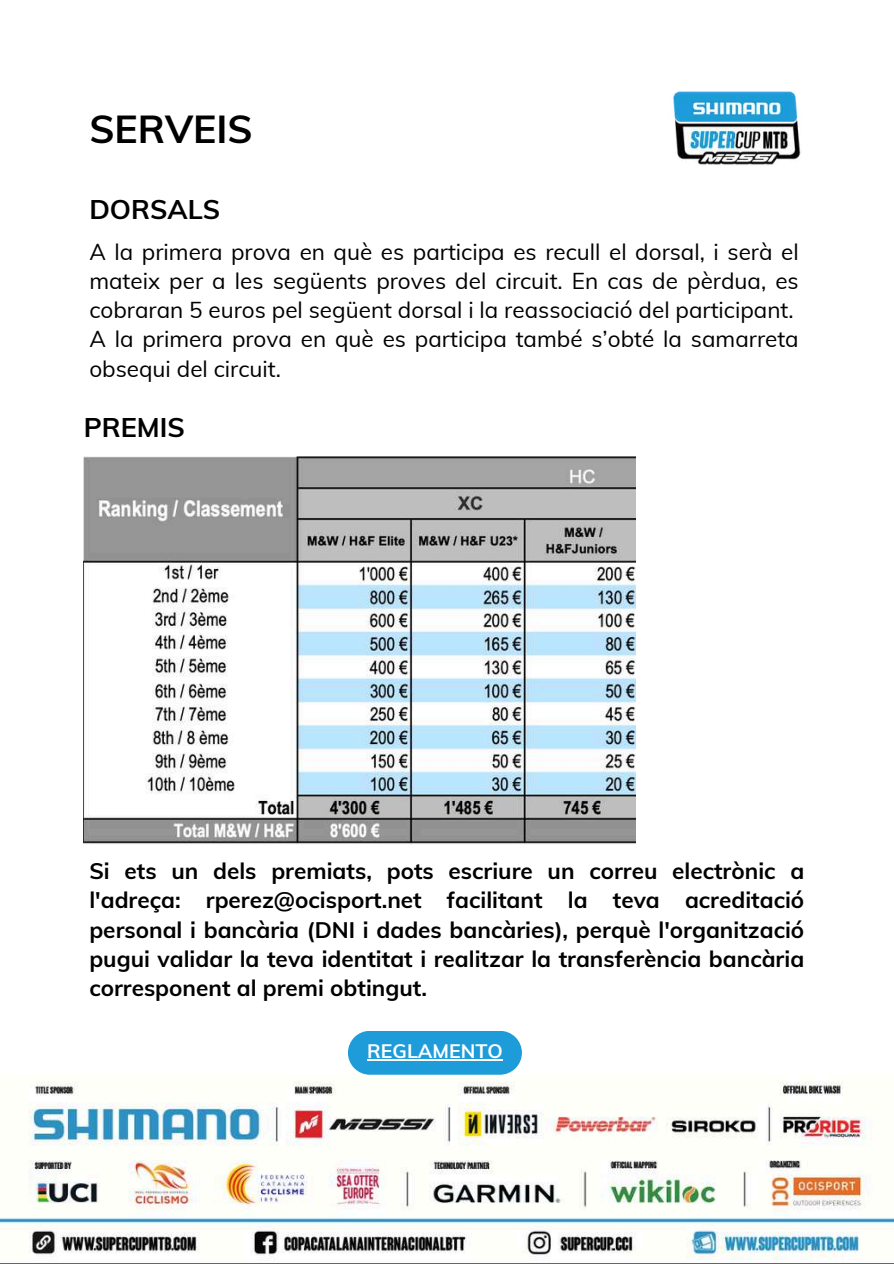
<style>
.page{position:relative;width:894px;height:1264px;background:#fff}
.page>*{position:absolute;margin:0;border:0;box-sizing:border-box;transform-origin:0 0}
.t1{font:700 39px "Muli";color:#000}
.t2{font:700 27px "Muli";color:#000}
.t3{font:700 22.5px/29.2px "Muli";color:#000;text-align:justify}
.t4{font:22.5px/29.2px "Muli";color:#000}
.t5{font:700 19.5px "Muli";color:#fff}
</style>
<div class="page">
<img style="left:672px;top:90px;width:129px;height:76px">
<img style="left:0;top:1074px;width:893px;height:187px">
<svg style="left:348px;top:1031px;width:173px;height:43px;background:#2ca2db"></svg>
<hr style="left:367px;top:1059px;width:135px;height:1px;background:#fff">
<img style="left:84px;top:456px;width:551px;height:388px">
<h1 class="t1" style="left:89px;top:103px;width:165px">SERVEIS</h1>
<p class="t2" style="left:89px;top:191px;width:132px">DORSALS</p>
<p class="t4" style="left:89px;top:236px;width:710px">A la primera prova en què es participa es recull el dorsal, i serà el mateix per a les següents proves del circuit. En cas de pèrdua, es cobraran 5 euros pel següent dorsal i la reassociació del participant.<br>A la primera prova en què es participa també s’obté la samarreta obsequi del circuit.</p>
<p class="t2" style="left:84px;top:409px;width:102px">PREMIS</p>
<p class="t3" style="left:89px;top:856px;width:716px">Si ets un dels premiats, pots escriure un correu electrònic a l'adreça: rperez@ocisport.net facilitant la teva acreditació personal i bancària (DNI i dades bancàries), perquè l'organització pugui validar la teva identitat i realitzar la transferència bancària corresponent al premi obtingut.</p>
<p class="t5" style="left:367px;top:1038px;width:137px">REGLAMENTO</p>
</div>
